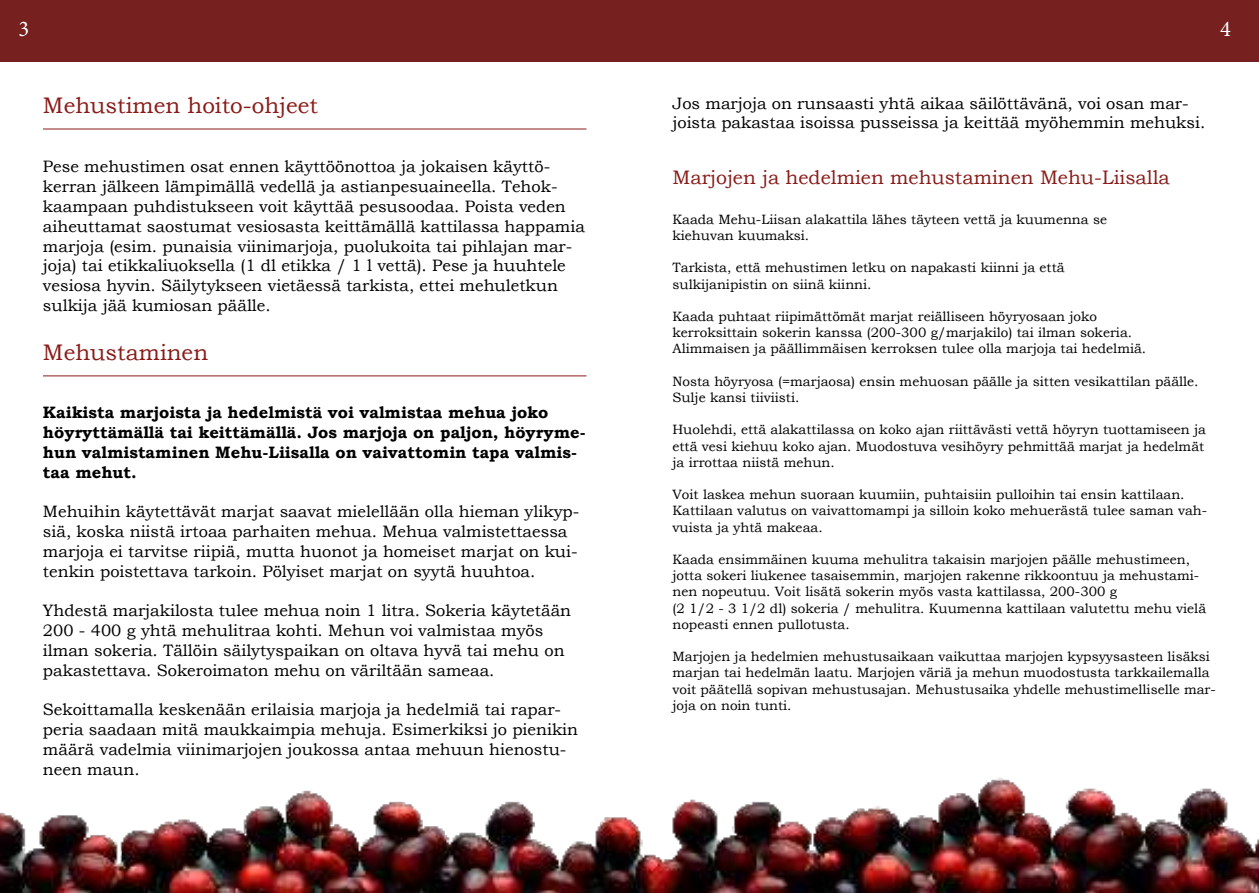
<style>
.page{position:relative;width:1259px;height:893px;background:#fff}
.page>*{position:absolute;margin:0;border:0;box-sizing:border-box;transform-origin:0 0}
.t1{font:22.5px "Bookman Old Style";color:#891b18}
.t2{font:22.5px "Minion Pro";color:#fff}
.t3{font:19.5px "Bookman Old Style";color:#891b18}
.t4{font:16.5px/19.8px "Bookman Old Style";color:#000}
.t5{font:700 16.5px/19.8px "Bookman Old Style";color:#000}
.t6{font:13.5px/16.2px "Bookman Old Style";color:#000}
</style>
<div class="page">
<img style="left:0;top:778px;width:1259px;height:115px">
<div style="left:0;top:0;width:1259px;height:62px;background:#76211f"></div>
<hr style="left:43px;top:129px;width:543px;height:1px;background:#891b18">
<hr style="left:43px;top:376px;width:543px;height:1px;background:#891b18">
<h1 class="t2" style="left:19px;top:15px;width:12px">3</h1>
<h1 class="t2" style="left:1220px;top:15px;width:12px">4</h1>
<h1 class="t1" style="left:43px;top:96px;width:276px">Mehustimen hoito-ohjeet</h1>
<p class="t4" style="left:43px;top:158px;width:543px">Pese mehustimen osat ennen käyttöönottoa ja jokaisen käyttö&shy;kerran jälkeen lämpimällä vedellä ja astianpesuaineella. Tehok&shy;kaampaan puhdistukseen voit käyttää pesusoodaa. Poista veden aiheuttamat saostumat vesiosasta keittämällä kattilassa happamia marjoja (esim. punaisia viinimarjoja, puolukoita tai pihlajan mar&shy;joja) tai etikkaliuoksella (1 dl etikka / 1 l vettä). Pese ja huuhtele vesiosa hyvin. Säilytykseen vietäessä tarkista, ettei mehuletkun sulkija jää kumiosan päälle.</p>
<h1 class="t1" style="left:43px;top:343px;width:167px">Mehustaminen</h1>
<p class="t5" style="left:43px;top:404px;width:544px">Kaikista marjoista ja hedelmistä voi valmistaa mehua joko höyryttämällä tai keittämällä. Jos marjoja on paljon, höyryme&shy;hun valmistaminen Mehu-Liisalla on vaivattomin tapa valmis&shy;taa mehut.</p>
<p class="t4" style="left:43px;top:503px;width:538px">Mehuihin käytettävät marjat saavat mielellään olla hieman ylikyp&shy;siä, koska niistä irtoaa parhaiten mehua. Mehua valmistettaessa marjoja ei tarvitse riipiä, mutta huonot ja homeiset marjat on kui&shy;tenkin poistettava tarkoin. Pölyiset marjat on syytä huuhtoa.</p>
<p class="t4" style="left:43px;top:602px;width:530px">Yhdestä marjakilosta tulee mehua noin 1 litra. Sokeria käytetään 200 - 400 g yhtä mehulitraa kohti. Mehun voi valmistaa myös ilman sokeria. Tällöin säilytyspaikan on oltava hyvä tai mehu on pakastettava. Sokeroimaton mehu on väriltään sameaa.</p>
<p class="t4" style="left:43px;top:701px;width:536px">Sekoittamalla keskenään erilaisia marjoja ja hedelmiä tai rapar&shy;peria saadaan mitä maukkaimpia mehuja. Esimerkiksi jo pienikin määrä vadelmia viinimarjojen joukossa antaa mehuun hienostu&shy;neen maun.</p>
<p class="t4" style="left:672px;top:95px;width:534px">Jos marjoja on runsaasti yhtä aikaa säilöttävänä, voi osan mar&shy;joista pakastaa isoissa pusseissa ja keittää myöhemmin mehuksi.</p>
<h2 class="t3" style="left:672px;top:170px;width:499px">Marjojen ja hedelmien mehustaminen Mehu-Liisalla</h2>
<p class="t6" style="left:672px;top:212px;width:436px">Kaada Mehu-Liisan alakattila lähes täyteen vettä ja kuumenna se kiehuvan kuumaksi.</p>
<p class="t6" style="left:672px;top:261px;width:394px">Tarkista, että mehustimen letku on napakasti kiinni ja että sulkijanipistin on siinä kiinni.</p>
<p class="t6" style="left:672px;top:310px;width:475px">Kaada puhtaat riipimättömät marjat reiälliseen höyryosaan joko kerroksittain sokerin kanssa (200-300 g/marjakilo) tai ilman sokeria.<br>Alimmaisen ja päällimmäisen kerroksen tulee olla marjoja tai hedelmiä.</p>
<p class="t6" style="left:672px;top:374px;width:527px">Nosta höyryosa (=marjaosa) ensin mehuosan päälle ja sitten vesikattilan päälle.<br>Sulje kansi tiiviisti.</p>
<p class="t6" style="left:672px;top:423px;width:535px;text-align:justify">Huolehdi, että alakattilassa on koko ajan riittävästi vettä höyryn tuottamiseen ja että vesi kiehuu koko ajan. Muodostuva vesihöyry pehmittää marjat ja hedelmät ja irrottaa niistä mehun.</p>
<p class="t6" style="left:672px;top:488px;width:536px">Voit laskea mehun suoraan kuumiin, puhtaisiin pulloihin tai ensin kattilaan.<br>Kattilaan valutus on vaivattomampi ja silloin koko mehuerästä tulee saman vah&shy;vuista ja yhtä makeaa.</p>
<p class="t6" style="left:672px;top:553px;width:535px">Kaada ensimmäinen kuuma mehulitra takaisin marjojen päälle mehustimeen, jotta sokeri liukenee tasaisemmin, marjojen rakenne rikkoontuu ja mehustami&shy;nen nopeutuu. Voit lisätä sokerin myös vasta kattilassa, 200-300 g<br>(2 1/2 - 3 1/2 dl) sokeria / mehulitra. Kuumenna kattilaan valutettu mehu vielä nopeasti ennen pullotusta.</p>
<p class="t6" style="left:672px;top:650px;width:545px">Marjojen ja hedelmien mehustusaikaan vaikuttaa marjojen kypsyysasteen lisäksi marjan tai hedelmän laatu. Marjojen väriä ja mehun muodostusta tarkkailemalla voit päätellä sopivan mehustusajan. Mehustusaika yhdelle mehustimelliselle mar&shy;joja on noin tunti.</p>
</div>
